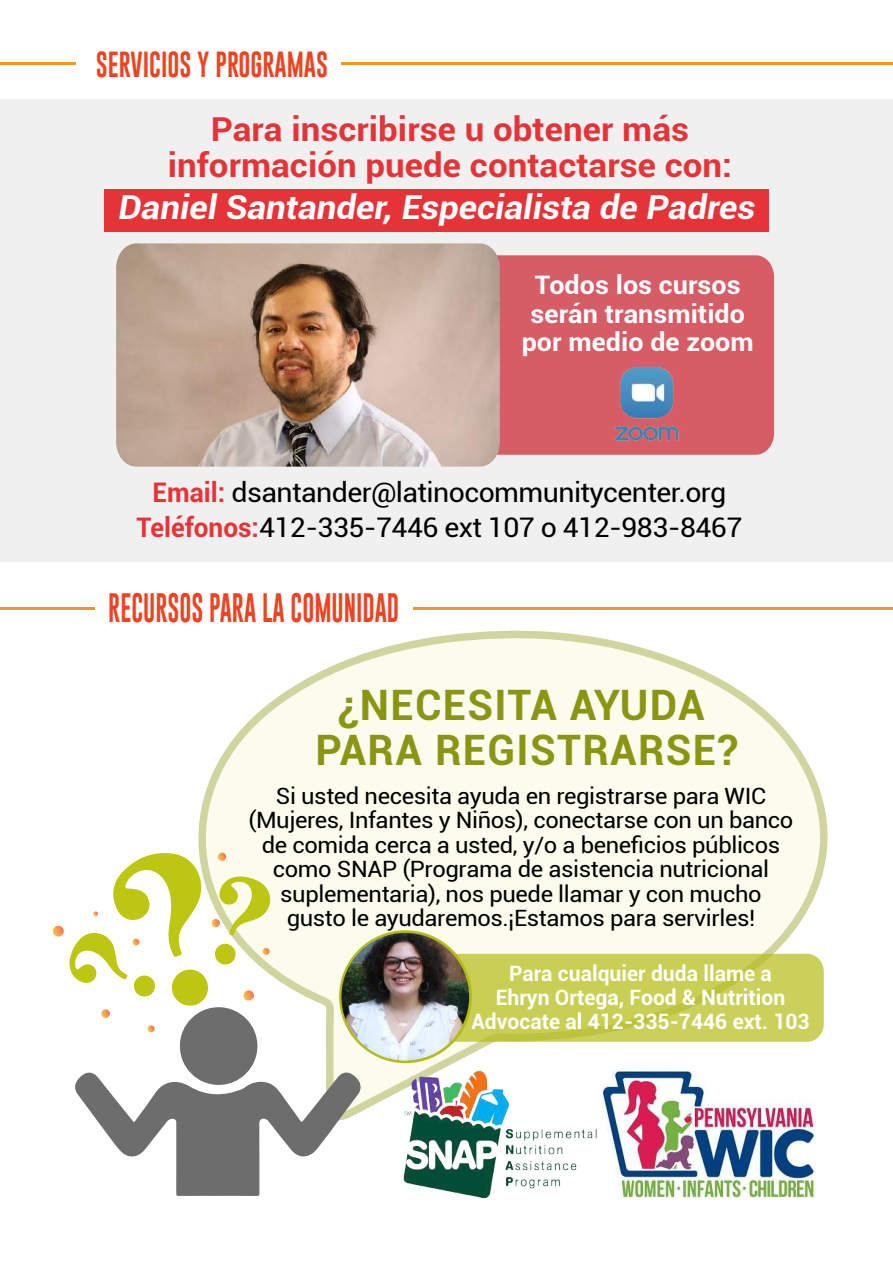
<style>
.page{position:relative;width:893px;height:1263px;background:#fff}
.page>*{position:absolute;margin:0;border:0;box-sizing:border-box;transform-origin:0 0}
.t1{font:700 42px/45px "Roboto";letter-spacing:.035em;color:#8a9611;text-align:center}
.t2{font:700 33px/36px "Roboto";color:#e53437;text-align:center;scale:1.06 1}
.t3{font:italic 700 33px "Roboto";color:#fff;scale:1.06 1}
.t4{font:30px "Gobold";color:#ea4523;scale:.79 1}
.t5{font:27px/34.5px "Roboto";letter-spacing:-.02em;color:#000;text-align:center;scale:1.06 1}
.t6{font:700 25.5px/28.5px "Roboto";color:#fff;text-align:center;scale:1.06 1}
.t7{font:22.5px/24.5px "Roboto";letter-spacing:-.015em;color:#000;text-align:center;scale:1.06 1}
.t8{font:700 21.3px/24.2px "Roboto";color:#fff;text-align:center}
.s1{font-weight:700;color:#e53437}
</style>
<div class="page">
<div style="left:0;top:99px;width:893px;height:463px;background:#f0f0f0"></div>
<div style="left:500px;top:255px;width:274px;height:200px;background:#d65c66"></div>
<img style="left:116px;top:243px;width:384px;height:224px">
<svg style="left:198px;top:631px;width:630px;height:481px"></svg>
<img style="left:603px;top:1071px;width:212px;height:126px">
<svg style="left:437px;top:954px;width:387px;height:88px;background:#c8ce55"></svg>
<hr style="left:341px;top:62px;width:552px;height:3px;background:#f39523">
<hr style="left:0;top:62px;width:75px;height:3px;background:#f39523">
<hr style="left:413px;top:607px;width:480px;height:3px;background:#f39523">
<hr style="left:0;top:607px;width:95px;height:3px;background:#f39523">
<div style="left:104px;top:189px;width:665px;height:43px;background:#e53437"></div>
<img style="left:610px;top:363px;width:72px;height:81px">
<svg style="left:75px;top:1071px;width:286px;height:125px"></svg>
<div style="left:180px;top:1007px;width:78px;height:78px;background:#6d6d6d;border-radius:50%"></div>
<svg style="left:147px;top:1025px;width:8px;height:8px"></svg>
<svg style="left:53px;top:851px;width:220px;height:167px"></svg>
<img style="left:401px;top:1068px;width:197px;height:131px">
<svg style="left:339px;top:930px;width:133px;height:133px"></svg>
<img style="left:341px;top:933px;width:128px;height:127px;border-radius:64px">
<h3 class="t4" style="left:96px;top:44px;width:295px">servicios y programas</h3>
<h2 class="t2" style="left:168px;top:110px;width:534px">Para inscribirse u obtener más información puede contactarse con:</h2>
<h2 class="t3" style="left:118px;top:184px;width:602px">Daniel Santander, Especialista de Padres</h2>
<p class="t6" style="left:522px;top:270px;width:220px">Todos los cursos serán transmitido por medio de zoom</p>
<p class="t5" style="left:137px;top:475px;width:573px"><span class="s1">Email:</span> dsantander@latinocommunitycenter.org<br><span class="s1">Teléfonos:</span>412-335-7446 ext 107 o 412-983-8467</p>
<h3 class="t4" style="left:108px;top:588px;width:370px">RECURSOS PARA LA COMUNIDAD</h3>
<h1 class="t1" style="left:316px;top:680px;width:424px">¿NECESITA AYUDA<br>PARA REGISTRARSE?</h1>
<p class="t7" style="left:248px;top:783px;width:516px">Si usted necesita ayuda en registrarse para WIC (Mujeres, Infantes y Niños), conectarse con un banco de comida cerca a usted, y/o a beneficios públicos como SNAP (Programa de asistencia nutricional suplementaria), nos puede llamar y con mucho gusto le ayudaremos.¡Estamos para servirles!</p>
<p class="t8" style="left:472px;top:960px;width:340px">Para cualquier duda llame a<br>Ehryn Ortega, Food &amp; Nutrition<br>Advocate al 412-335-7446 ext. 103</p>
</div>
